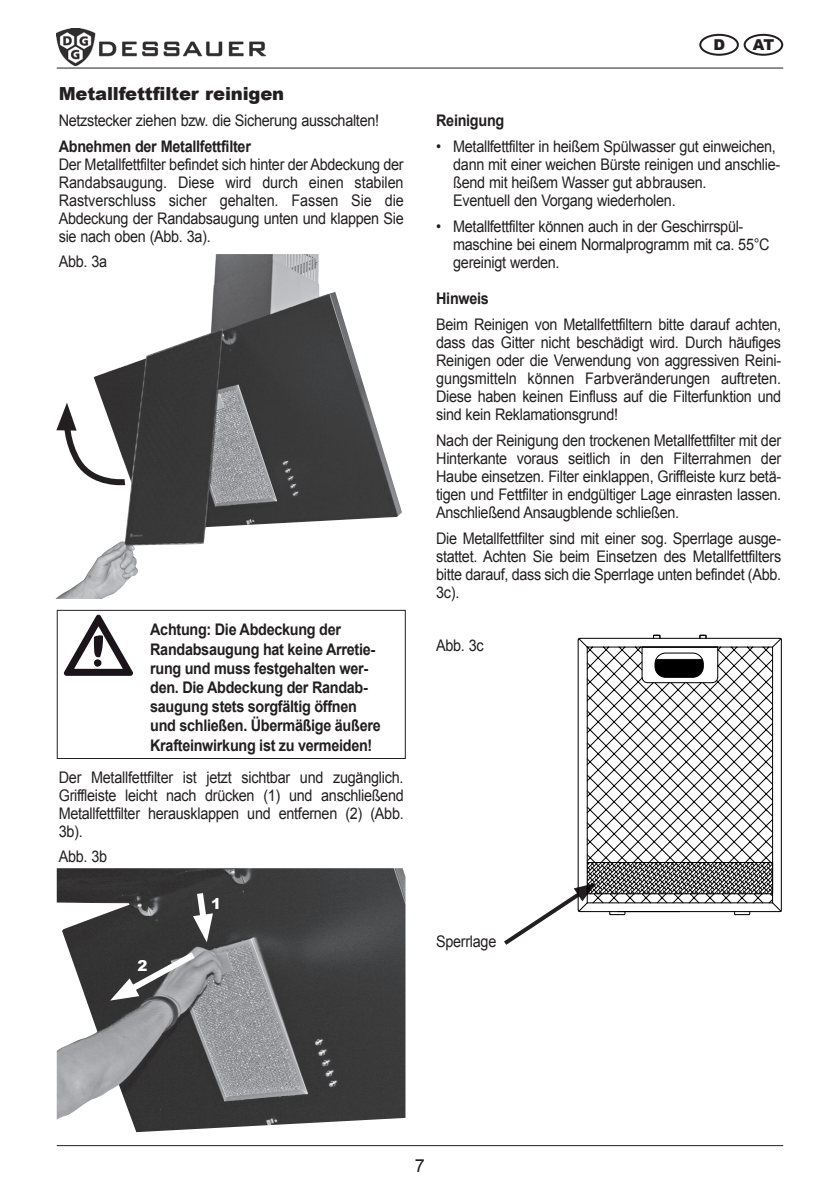
<style>
.page{position:relative;width:840px;height:1191px;background:#fff}
.page>*{position:absolute;margin:0;border:0;box-sizing:border-box;transform-origin:0 0}
.t1{font:900 18px "Arial";letter-spacing:-.01em;color:#231f20}
.t2{font:18px "Arial";color:#231f20}
.t3{font:16px/18px "Arial";letter-spacing:-.02em;color:#231f20;text-align:justify;scale:.9 1}
.t4{font:700 16px/19.2px "Arial";letter-spacing:-.02em;color:#231f20;scale:.9 1}
.t5{font:900 15px "Arial";color:#231f20}
.t6{font:900 15px "Arial";color:#fff}
</style>
<div class="page">
<img style="left:57px;top:28px;width:208px;height:37px">
<hr style="left:57px;top:68px;width:725px;height:1px;background:#231f20">
<hr style="left:57px;top:1145px;width:725px;height:1px;background:#231f20">
<div style="left:743px;top:34px;width:39px;height:22px;border:2px solid #231f20;border-radius:50%"></div>
<div style="left:699px;top:34px;width:39px;height:22px;border:2px solid #231f20;border-radius:50%"></div>
<img style="left:55px;top:254px;width:346px;height:345px">
<div style="left:57px;top:253px;width:64px;height:29px;background:#fff"></div>
<svg style="left:56px;top:403px;width:75px;height:85px"></svg>
<svg style="left:504px;top:634px;width:278px;height:311px"></svg>
<div style="left:654px;top:653px;width:49px;height:24px;border:1px solid #000;border-radius:11px"></div>
<img style="left:57px;top:868px;width:348px;height:264px">
<svg style="left:110px;top:886px;width:103px;height:114px;background:#5e5e5f"></svg>
<div style="left:57px;top:610px;width:348px;height:149px;border:1px solid #231f20"></div>
<svg style="left:64px;top:614px;width:69px;height:62px"></svg>
<p class="t1" style="left:59px;top:80px;width:227px">Metallfettfilter reinigen</p>
<p class="t3" style="left:59px;top:111px;width:357px">Netzstecker ziehen bzw. die Sicherung ausschalten!</p>
<p class="t4" style="left:59px;top:137px;width:215px">Abnehmen der Metallfettfilter</p>
<p class="t3" style="left:59px;top:155px;width:385px">Der Metallfettfilter befindet sich hinter der Abdeckung der Randabsaugung. Diese wird durch einen stabilen Rastverschluss sicher gehalten. Fassen Sie die Abdeckung der Randabsaugung unten und klappen Sie sie nach oben (Abb. 3a).</p>
<p class="t3" style="left:59px;top:253px;width:55px">Abb. 3a</p>
<p class="t4" style="left:150px;top:621px;width:257px">Achtung: Die Abdeckung der<br>Randabsaugung hat keine Arretie&shy;rung und muss festgehalten wer&shy;den. Die Abdeckung der Randab&shy;saugung stets sorgfältig öffnen und schließen. Übermäßige äußere<br>Krafteinwirkung ist zu vermeiden!</p>
<p class="t3" style="left:59px;top:769px;width:384px">Der Metallfettfilter ist jetzt sichtbar und zugänglich.<br>Griffleiste leicht nach drücken (1) und anschließend Metallfettfilter herausklappen und entfernen (2) (Abb.<br>3b).</p>
<p class="t3" style="left:59px;top:848px;width:55px">Abb. 3b</p>
<p class="t6" style="left:211px;top:892px;width:12px">1</p>
<p class="t6" style="left:137px;top:955px;width:12px">2</p>
<p class="t5" style="left:713px;top:34px;width:13px">D</p>
<p class="t5" style="left:752px;top:34px;width:23px">AT</p>
<p class="t4" style="left:436px;top:111px;width:77px">Reinigung</p>
<p class="t3" style="left:453px;top:137px;width:364px;text-align:left;text-indent:-17px">• Metallfettfilter in heißem Spülwasser gut einweichen, dann mit einer weichen Bürste reinigen und anschlie&shy;ßend mit heißem Wasser gut abbrausen.<br>Eventuell den Vorgang wiederholen.</p>
<p class="t3" style="left:453px;top:217px;width:353px;text-align:left;text-indent:-17px">• Metallfettfilter können auch in der Geschirrspül&shy;maschine bei einem Normalprogramm mit ca. 55°C gereinigt werden.</p>
<p class="t4" style="left:436px;top:289px;width:60px">Hinweis</p>
<p class="t3" style="left:436px;top:315px;width:384px">Beim Reinigen von Metallfettfiltern bitte darauf achten, dass das Gitter nicht beschädigt wird. Durch häufiges Reinigen oder die Verwendung von aggressiven Reini&shy;gungsmitteln können Farbveränderungen auftreten.<br>Diese haben keinen Einfluss auf die Filterfunktion und sind kein Reklamationsgrund!</p>
<p class="t3" style="left:436px;top:431px;width:385px">Nach der Reinigung den trockenen Metallfettfilter mit der Hinterkante voraus seitlich in den Filterrahmen der Haube einsetzen. Filter einklappen, Griffleiste kurz betä&shy;tigen und Fettfilter in endgültiger Lage einrasten lassen.<br>Anschließend Ansaugblende schließen.</p>
<p class="t3" style="left:436px;top:529px;width:384px">Die Metallfettfilter sind mit einer sog. Sperrlage ausge&shy;stattet. Achten Sie beim Einsetzen des Metallfettfilters bitte darauf, dass sich die Sperrlage unten befindet (Abb.<br>3c).</p>
<p class="t3" style="left:436px;top:637px;width:54px">Abb. 3c</p>
<p class="t3" style="left:436px;top:932px;width:68px">Sperrlage</p>
<p class="t2" style="left:415px;top:1154px;width:12px">7</p>
</div>
